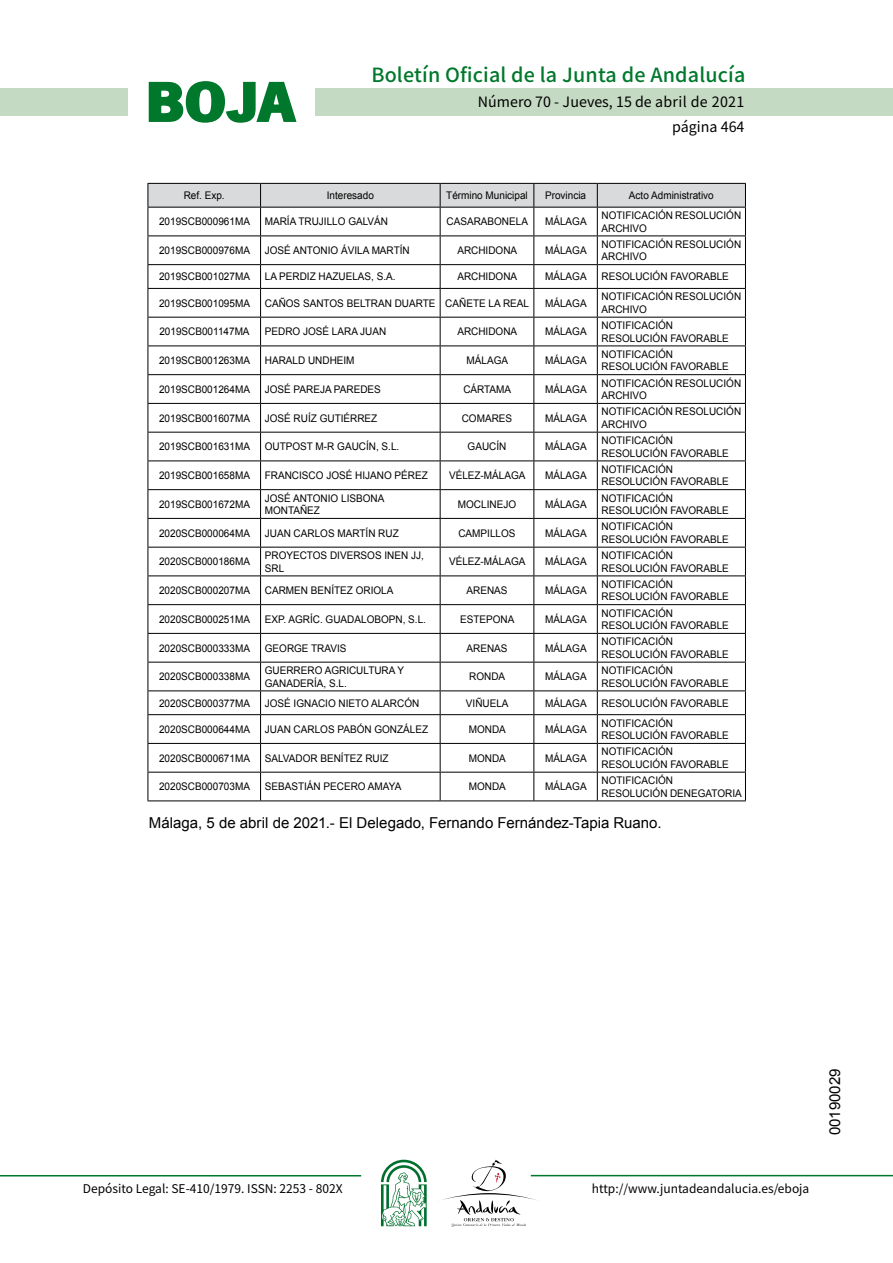
<style>
.page{position:relative;width:893px;height:1263px;background:#fff}
.page>*{position:absolute;margin:0;border:0;box-sizing:border-box;transform-origin:0 0}
.t1{font:700 57.75px "News Got T";color:#00782c;scale:1.14 1}
.t2{font:500 19.5px "Noto Sans HK";letter-spacing:.01em;color:#00782c}
.t3{font:15px "Arial";color:#000}
.t4{font:14.25px/24.5px "Noto Sans HK";color:#000;text-align:right}
.t5{font:12px "Noto Sans HK";color:#000}
.t6{font:10.5px/12.6px "Arial";color:#000;scale:.95 1}
</style>
<div class="page">
<div style="left:315px;top:88px;width:577px;height:28px;background:#c5dac3"></div>
<div style="left:0;top:88px;width:128px;height:28px;background:#c5dac3"></div>
<hr style="left:0;top:1175px;width:361px;height:2px;background:#00782c">
<hr style="left:531px;top:1175px;width:361px;height:1px;background:#00782c">
<svg style="left:148px;top:81px;width:149px;height:42px"></svg>
<svg style="left:442px;top:1160px;width:100px;height:67px"></svg>
<svg style="left:381px;top:1160px;width:45px;height:66px"></svg>
<svg style="left:147px;top:183px;width:599px;height:618px"></svg>
<hr style="left:147px;top:801px;width:113px;height:1px;background:#000">
<hr style="left:260px;top:801px;width:180px;height:1px;background:#000">
<hr style="left:440px;top:801px;width:94px;height:1px;background:#000">
<hr style="left:534px;top:801px;width:63px;height:1px;background:#000">
<hr style="left:597px;top:801px;width:148px;height:1px;background:#000">
<h1 class="t1" style="left:145px;top:68px;width:133px">BOJA</h1>
<h2 class="t2" style="left:371px;top:64px;width:375px">Boletín Oficial de la Junta de Andalucía</h2>
<h3 class="t4" style="left:478px;top:90px;width:268px">Número 70 - Jueves, 15 de abril de 2021 página 464</h3>
<p class="t6" style="left:184px;top:189px;width:45px">Ref. Exp.</p>
<p class="t6" style="left:327px;top:189px;width:51px">Interesado</p>
<p class="t6" style="left:446px;top:189px;width:87px">Término Municipal</p>
<p class="t6" style="left:545px;top:189px;width:45px">Provincia</p>
<p class="t6" style="left:629px;top:189px;width:91px">Acto Administrativo</p>
<p class="t6" style="left:159px;top:215px;width:97px">2019SCB000961MA</p>
<p class="t6" style="left:265px;top:215px;width:131px">MARÍA TRUJILLO GALVÁN</p>
<p class="t6" style="left:446px;top:215px;width:87px">CASARABONELA</p>
<p class="t6" style="left:545px;top:215px;width:45px">MÁLAGA</p>
<p class="t6" style="left:601px;top:209px;width:148px">NOTIFICACIÓN RESOLUCIÓN<br>ARCHIVO</p>
<p class="t6" style="left:159px;top:244px;width:97px">2019SCB000976MA</p>
<p class="t6" style="left:265px;top:244px;width:154px">JOSÉ ANTONIO ÁVILA MARTÍN</p>
<p class="t6" style="left:457px;top:244px;width:64px">ARCHIDONA</p>
<p class="t6" style="left:545px;top:244px;width:45px">MÁLAGA</p>
<p class="t6" style="left:601px;top:238px;width:148px">NOTIFICACIÓN RESOLUCIÓN<br>ARCHIVO</p>
<p class="t6" style="left:159px;top:270px;width:97px">2019SCB001027MA</p>
<p class="t6" style="left:265px;top:270px;width:139px">LA PERDIZ HAZUELAS, S.A.</p>
<p class="t6" style="left:457px;top:270px;width:64px">ARCHIDONA</p>
<p class="t6" style="left:545px;top:270px;width:45px">MÁLAGA</p>
<p class="t6" style="left:601px;top:270px;width:136px">RESOLUCIÓN FAVORABLE</p>
<p class="t6" style="left:159px;top:297px;width:97px">2019SCB001095MA</p>
<p class="t6" style="left:265px;top:297px;width:280px">CAÑOS SANTOS BELTRAN DUARTE CAÑETE LA REAL</p>
<p class="t6" style="left:545px;top:297px;width:45px">MÁLAGA</p>
<p class="t6" style="left:601px;top:290px;width:148px">NOTIFICACIÓN RESOLUCIÓN<br>ARCHIVO</p>
<p class="t6" style="left:159px;top:325px;width:96px">2019SCB001147MA</p>
<p class="t6" style="left:265px;top:325px;width:129px">PEDRO JOSÉ LARA JUAN</p>
<p class="t6" style="left:457px;top:325px;width:64px">ARCHIDONA</p>
<p class="t6" style="left:545px;top:325px;width:45px">MÁLAGA</p>
<p class="t6" style="left:601px;top:319px;width:136px">NOTIFICACIÓN<br>RESOLUCIÓN FAVORABLE</p>
<p class="t6" style="left:159px;top:354px;width:97px">2019SCB001263MA</p>
<p class="t6" style="left:265px;top:354px;width:96px">HARALD UNDHEIM</p>
<p class="t6" style="left:466px;top:354px;width:45px">MÁLAGA</p>
<p class="t6" style="left:545px;top:354px;width:45px">MÁLAGA</p>
<p class="t6" style="left:601px;top:348px;width:136px">NOTIFICACIÓN<br>RESOLUCIÓN FAVORABLE</p>
<p class="t6" style="left:159px;top:383px;width:97px">2019SCB001264MA</p>
<p class="t6" style="left:265px;top:383px;width:124px">JOSÉ PAREJA PAREDES</p>
<p class="t6" style="left:463px;top:383px;width:52px">CÁRTAMA</p>
<p class="t6" style="left:545px;top:383px;width:45px">MÁLAGA</p>
<p class="t6" style="left:601px;top:377px;width:148px">NOTIFICACIÓN RESOLUCIÓN<br>ARCHIVO</p>
<p class="t6" style="left:159px;top:412px;width:97px">2019SCB001607MA</p>
<p class="t6" style="left:265px;top:412px;width:120px">JOSÉ RUÍZ GUTIÉRREZ</p>
<p class="t6" style="left:462px;top:412px;width:55px">COMARES</p>
<p class="t6" style="left:545px;top:412px;width:45px">MÁLAGA</p>
<p class="t6" style="left:601px;top:405px;width:148px">NOTIFICACIÓN RESOLUCIÓN<br>ARCHIVO</p>
<p class="t6" style="left:159px;top:440px;width:97px">2019SCB001631MA</p>
<p class="t6" style="left:265px;top:440px;width:143px">OUTPOST M-R GAUCÍN, S.L.</p>
<p class="t6" style="left:467px;top:440px;width:42px">GAUCÍN</p>
<p class="t6" style="left:545px;top:440px;width:45px">MÁLAGA</p>
<p class="t6" style="left:601px;top:434px;width:136px">NOTIFICACIÓN<br>RESOLUCIÓN FAVORABLE</p>
<p class="t6" style="left:159px;top:469px;width:97px">2019SCB001658MA</p>
<p class="t6" style="left:265px;top:469px;width:173px">FRANCISCO JOSÉ HIJANO PÉREZ</p>
<p class="t6" style="left:449px;top:469px;width:82px">VÉLEZ-MÁLAGA</p>
<p class="t6" style="left:545px;top:469px;width:45px">MÁLAGA</p>
<p class="t6" style="left:601px;top:463px;width:136px">NOTIFICACIÓN<br>RESOLUCIÓN FAVORABLE</p>
<p class="t6" style="left:159px;top:498px;width:97px">2019SCB001672MA</p>
<p class="t6" style="left:265px;top:492px;width:127px">JOSÉ ANTONIO LISBONA<br>MONTAÑEZ</p>
<p class="t6" style="left:458px;top:498px;width:63px">MOCLINEJO</p>
<p class="t6" style="left:545px;top:498px;width:45px">MÁLAGA</p>
<p class="t6" style="left:601px;top:492px;width:136px">NOTIFICACIÓN<br>RESOLUCIÓN FAVORABLE</p>
<p class="t6" style="left:159px;top:527px;width:97px">2020SCB000064MA</p>
<p class="t6" style="left:265px;top:527px;width:142px">JUAN CARLOS MARTÍN RUZ</p>
<p class="t6" style="left:458px;top:527px;width:62px">CAMPILLOS</p>
<p class="t6" style="left:545px;top:527px;width:45px">MÁLAGA</p>
<p class="t6" style="left:601px;top:520px;width:136px">NOTIFICACIÓN<br>RESOLUCIÓN FAVORABLE</p>
<p class="t6" style="left:159px;top:555px;width:97px">2020SCB000186MA</p>
<p class="t6" style="left:265px;top:549px;width:169px">PROYECTOS DIVERSOS INEN JJ,<br>SRL</p>
<p class="t6" style="left:449px;top:555px;width:82px">VÉLEZ-MÁLAGA</p>
<p class="t6" style="left:545px;top:555px;width:45px">MÁLAGA</p>
<p class="t6" style="left:601px;top:549px;width:136px">NOTIFICACIÓN<br>RESOLUCIÓN FAVORABLE</p>
<p class="t6" style="left:159px;top:584px;width:97px">2020SCB000207MA</p>
<p class="t6" style="left:265px;top:584px;width:137px">CARMEN BENÍTEZ ORIOLA</p>
<p class="t6" style="left:466px;top:584px;width:45px">ARENAS</p>
<p class="t6" style="left:545px;top:584px;width:45px">MÁLAGA</p>
<p class="t6" style="left:601px;top:578px;width:136px">NOTIFICACIÓN<br>RESOLUCIÓN FAVORABLE</p>
<p class="t6" style="left:159px;top:613px;width:97px">2020SCB000251MA</p>
<p class="t6" style="left:265px;top:613px;width:171px">EXP. AGRÍC. GUADALOBOPN, S.L.</p>
<p class="t6" style="left:460px;top:613px;width:59px">ESTEPONA</p>
<p class="t6" style="left:545px;top:613px;width:45px">MÁLAGA</p>
<p class="t6" style="left:601px;top:607px;width:136px">NOTIFICACIÓN<br>RESOLUCIÓN FAVORABLE</p>
<p class="t6" style="left:159px;top:642px;width:97px">2020SCB000333MA</p>
<p class="t6" style="left:265px;top:642px;width:87px">GEORGE TRAVIS</p>
<p class="t6" style="left:466px;top:642px;width:45px">ARENAS</p>
<p class="t6" style="left:545px;top:642px;width:45px">MÁLAGA</p>
<p class="t6" style="left:601px;top:635px;width:136px">NOTIFICACIÓN<br>RESOLUCIÓN FAVORABLE</p>
<p class="t6" style="left:159px;top:670px;width:97px">2020SCB000338MA</p>
<p class="t6" style="left:265px;top:664px;width:148px">GUERRERO AGRICULTURA Y<br>GANADERÍA, S.L.</p>
<p class="t6" style="left:469px;top:670px;width:39px">RONDA</p>
<p class="t6" style="left:545px;top:670px;width:45px">MÁLAGA</p>
<p class="t6" style="left:601px;top:664px;width:136px">NOTIFICACIÓN<br>RESOLUCIÓN FAVORABLE</p>
<p class="t6" style="left:159px;top:697px;width:97px">2020SCB000377MA</p>
<p class="t6" style="left:265px;top:697px;width:164px">JOSÉ IGNACIO NIETO ALARCÓN</p>
<p class="t6" style="left:466px;top:697px;width:46px">VIÑUELA</p>
<p class="t6" style="left:545px;top:697px;width:45px">MÁLAGA</p>
<p class="t6" style="left:601px;top:697px;width:136px">RESOLUCIÓN FAVORABLE</p>
<p class="t6" style="left:159px;top:723px;width:97px">2020SCB000644MA</p>
<p class="t6" style="left:265px;top:723px;width:173px">JUAN CARLOS PABÓN GONZÁLEZ</p>
<p class="t6" style="left:468px;top:723px;width:41px">MONDA</p>
<p class="t6" style="left:545px;top:723px;width:45px">MÁLAGA</p>
<p class="t6" style="left:601px;top:717px;width:136px">NOTIFICACIÓN<br>RESOLUCIÓN FAVORABLE</p>
<p class="t6" style="left:159px;top:752px;width:97px">2020SCB000671MA</p>
<p class="t6" style="left:265px;top:752px;width:132px">SALVADOR BENÍTEZ RUIZ</p>
<p class="t6" style="left:468px;top:752px;width:41px">MONDA</p>
<p class="t6" style="left:545px;top:752px;width:45px">MÁLAGA</p>
<p class="t6" style="left:601px;top:745px;width:136px">NOTIFICACIÓN<br>RESOLUCIÓN FAVORABLE</p>
<p class="t6" style="left:159px;top:780px;width:97px">2020SCB000703MA</p>
<p class="t6" style="left:265px;top:780px;width:145px">SEBASTIÁN PECERO AMAYA</p>
<p class="t6" style="left:468px;top:780px;width:41px">MONDA</p>
<p class="t6" style="left:545px;top:780px;width:45px">MÁLAGA</p>
<p class="t6" style="left:601px;top:774px;width:149px">NOTIFICACIÓN<br>RESOLUCIÓN DENEGATORIA</p>
<h3 class="t3" style="left:149px;top:813px;width:514px">Málaga, 5 de abril de 2021.- El Delegado, Fernando Fernández-Tapia Ruano.</h3>
<p class="t5" style="left:83px;top:1181px;width:261px">Depósito Legal: SE-410/1979. ISSN: 2253 - 802X</p>
<p class="t5" style="left:592px;top:1181px;width:219px">http://www.juntadeandalucia.es/eboja</p>
<h3 class="t3" style="left:825px;top:1135px;width:68px;rotate:-90deg">00190029</h3>
</div>
